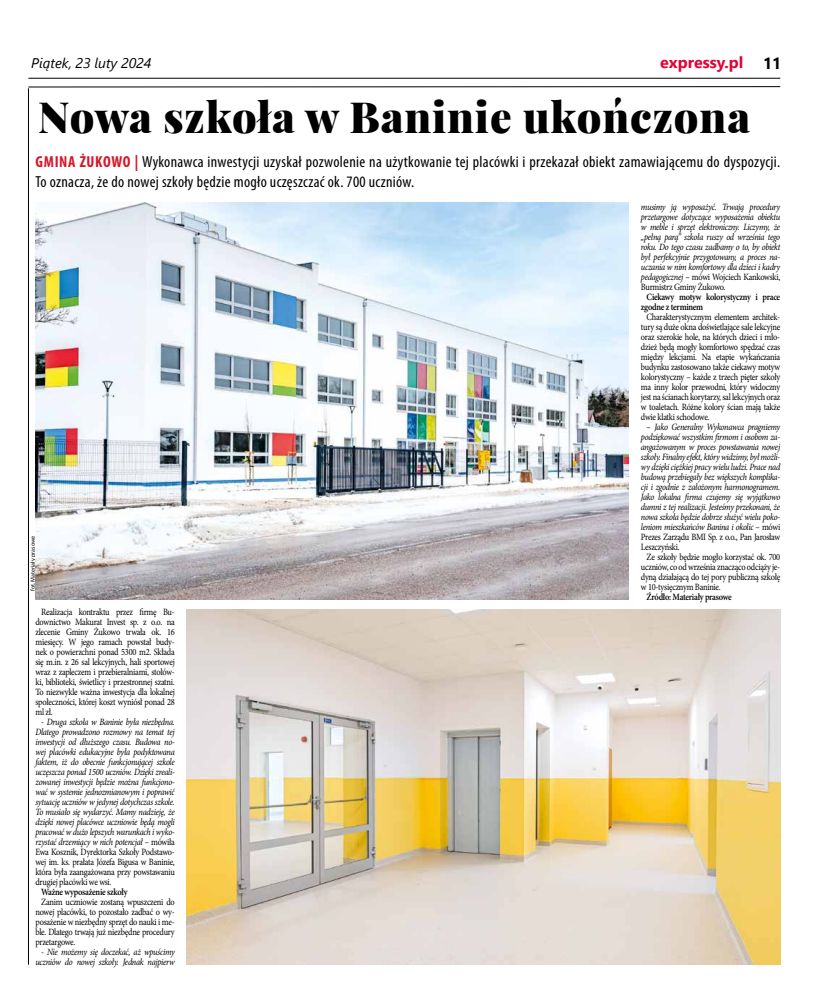
<style>
.page{position:relative;width:820px;height:993px;background:#fff}
.page>*{position:absolute;margin:0;border:0;box-sizing:border-box;transform-origin:0 0}
.t1{font:900 43px "Playfair Display";letter-spacing:.02em;color:#000}
.t2{font:condensed 16px/19.2px "Myriad Pro";letter-spacing:.02em;color:#000}
.t3{font:700 16px "Segoe UI";color:#e40135}
.t4{font:italic 14px "Segoe UI";color:#000}
.t5{font:italic 9.6px/10px "Minion Pro";letter-spacing:-.035em;color:#000;text-align:justify;scale:.87 1}
.t6{font:9.6px/10px "Minion Pro";letter-spacing:-.03em;color:#000;text-align:justify;scale:.87 1}
.t7{font:600 9.6px/10px "Minion Pro";letter-spacing:-.03em;color:#000;scale:.87 1}
.t8{font:6px "Myriad Pro";color:#000}
.s1{color:#000}
.s2{font-weight:700;color:#d71728}
.s3{font-style:normal}
</style>
<div class="page">
<hr style="left:28px;top:78px;width:752px;height:1px;background:#000">
<svg style="left:28px;top:86px;width:752px;height:1px"></svg>
<hr style="left:28px;top:88px;width:1px;height:876px;background:#000">
<img style="left:35px;top:203px;width:593px;height:396px">
<img style="left:187px;top:609px;width:593px;height:355px">
<h3 class="t4" style="left:31px;top:50px;width:122px">Piątek, 23 luty 2024</h3>
<h2 class="t3" style="left:660px;top:48px;width:123px">expressy.pl <span class="s1">11</span></h2>
<h1 class="t1" style="left:38px;top:89px;width:713px">Nowa szkoła w Baninie ukończona</h1>
<h2 class="t2" style="left:35px;top:152px;width:746px"><span class="s2">GMINA ŻUKOWO |</span> Wykonawca inwestycji uzyskał pozwolenie na użytkowanie tej placówki i przekazał obiekt zamawiającemu do dyspozycji.<br>To oznacza, że do nowej szkoły będzie mogło uczęszczać ok. 700 uczniów.</h2>
<p class="t8" style="left:29px;top:591px;width:57px;rotate:-90deg">fot. Materiały prasowe</p>
<p class="t6" style="left:35px;top:606px;width:162px;text-indent:6px">Realizacja kontraktu przez firmę Bu&shy;downictwo Makurat Invest sp. z o.o. na zlecenie Gminy Żukowo trwała ok. 16 miesięcy. W jego ramach powstał budy&shy;nek o powierzchni ponad 5300 m2. Składa się m.in. z 26 sal lekcyjnych, hali sportowej wraz z zapleczem i przebieralniami, stołów&shy;ki, biblioteki, świetlicy i przestronnej szatni.<br>To niezwykle ważna inwestycja dla lokalnej społeczności, której koszt wyniósł ponad 28 ml zł.</p>
<p class="t5" style="left:35px;top:716px;width:162px;text-indent:6px"><span class="s3">-</span> Druga szkoła w Baninie była niezbędna.<br>Dlatego prowadzono rozmowy na temat tej inwestycji od dłuższego czasu. Budowa no&shy;wej placówki edukacyjne była podyktowana faktem, iż do obecnie funkcjonującej szkole uczęszcza ponad 1500 uczniów. Dzięki zreali&shy;zowanej inwestycji będzie można funkcjono&shy;wać w systemie jednozmianowym i poprawić sytuację uczniów w jedynej dotychczas szkole.<br>To musiało się wydarzyć. Mamy nadzieję, że dzięki nowej placówce uczniowie będą mogli pracować w dużo lepszych warunkach i wyko&shy;rzystać drzemiący w nich potencjał <span class="s3">– mówiła Ewa Kosznik, Dyrektorka Szkoły Podstawo&shy;wej im. ks. prałata Józefa Bigusa w Baninie, która była zaangażowana przy powstawaniu drugiej placówki we wsi.</span></p>
<p class="t7" style="left:41px;top:886px;width:101px">Ważne wyposażenie szkoły</p>
<p class="t6" style="left:35px;top:896px;width:162px;text-indent:6px">Zanim uczniowie zostaną wpuszczeni do nowej placówki, to pozostało zadbać o wy&shy;posażenie w niezbędny sprzęt do nauki i me&shy;ble. Dlatego trwają już niezbędne procedury przetargowe.</p>
<p class="t5" style="left:35px;top:946px;width:162px;text-align:center"><span class="s3">-</span> Nie możemy się doczekać, aż wpuścimy uczniów do nowej szkoły. Jednak najpierw</p>
<p class="t5" style="left:640px;top:201px;width:162px">musimy ją wyposażyć. Trwają procedury przetargowe dotyczące wyposażenia obiektu w meble i sprzęt elektroniczny. Liczymy, że „pełną parą” szkoła ruszy od września tego roku. Do tego czasu zadbamy o to, by obiekt był perfekcyjnie przygotowany, a proces na&shy;uczania w nim komfortowy dla dzieci i kadry pedagogicznej <span class="s3">– mówi Wojciech Kankowski, Burmistrz Gminy Żukowo.</span></p>
<p class="t7" style="left:640px;top:291px;width:162px;text-indent:6px">Ciekawy motyw kolorystyczny i prace zgodne z terminem</p>
<p class="t6" style="left:640px;top:312px;width:162px;text-indent:6px">Charakterystycznym elementem architek&shy;tury są duże okna doświetlające sale lekcyjne oraz szerokie hole, na których dzieci i mło&shy;dzież będą mogły komfortowo spędzać czas między lekcjami. Na etapie wykańczania budynku zastosowano także ciekawy motyw kolorystyczny – każde z trzech pięter szkoły ma inny kolor przewodni, który widoczny jest na ścianach korytarzy, sal lekcyjnych oraz w toaletach. Różne kolory ścian mają także dwie klatki schodowe.</p>
<p class="t5" style="left:646px;top:421px;width:155px"><span class="s3">–</span> Jako Generalny Wykonawca pragniemy</p>
<p class="t5" style="left:640px;top:431px;width:162px">podziękować wszystkim firmom i osobom za-</p>
<p class="t5" style="left:640px;top:442px;width:162px">angażowanym w proces powstawania nowej</p>
<p class="t5" style="left:640px;top:451px;width:162px">szkoły. Finalny efekt, który widzimy, był możli-</p>
<p class="t5" style="left:640px;top:462px;width:162px">wy dzięki ciężkiej pracy wielu ludzi. Prace nad</p>
<p class="t5" style="left:640px;top:471px;width:162px">budową przebiegały bez większych komplika-</p>
<p class="t5" style="left:640px;top:482px;width:162px">cji i zgodnie z założonym harmonogramem.</p>
<p class="t5" style="left:640px;top:492px;width:162px">Jako lokalna firma czujemy się wyjątkowo</p>
<p class="t5" style="left:640px;top:501px;width:162px">dumni z tej realizacji. Jesteśmy przekonani, że</p>
<p class="t5" style="left:640px;top:511px;width:162px">nowa szkoła będzie dobrze służyć wielu poko-</p>
<p class="t5" style="left:640px;top:522px;width:162px">leniom mieszkańców Banina i okolic <span class="s3">– mówi</span></p>
<p class="t6" style="left:640px;top:532px;width:162px">Prezes Zarządu BMI Sp. z o.o., Pan Jarosław</p>
<p class="t6" style="left:640px;top:542px;width:46px">Leszczyński.</p>
<p class="t6" style="left:646px;top:552px;width:155px">Ze szkoły będzie mogło korzystać ok. 700</p>
<p class="t6" style="left:640px;top:562px;width:162px">uczniów, co od września znacząco odciąży je-</p>
<p class="t6" style="left:640px;top:572px;width:162px">dyną działającą do tej pory publiczną szkołę</p>
<p class="t6" style="left:640px;top:582px;width:93px">w 10-tysięcznym Baninie.</p>
<p class="t7" style="left:646px;top:591px;width:99px">Źródło: Materiały prasowe</p>
</div>
